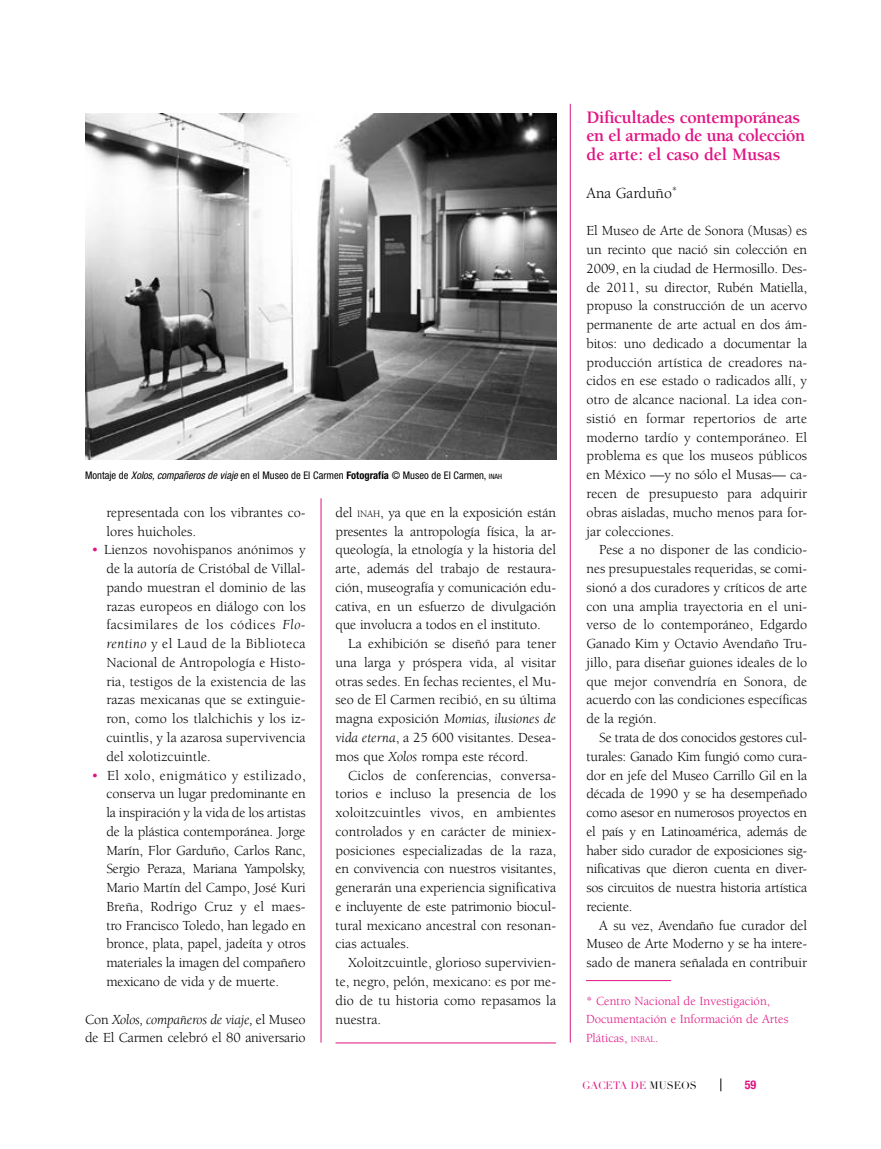
<style>
.page{position:relative;width:881px;height:1149px;background:#fff}
.page>*{position:absolute;margin:0;border:0;box-sizing:border-box;transform-origin:0 0}
.t1{font:700 18px/18.8px "Berkeley";letter-spacing:-.02em;color:#e11383}
.t2{font:15.75px "Berkeley";color:#000}
.t3{font:14.25px/18.8px "Berkeley";letter-spacing:-.005em;color:#000;text-align:justify}
.t4{font:12.75px/18.8px "Berkeley";color:#e11383}
.t5{font:700 condensed 12px "Helvetica Neue";color:#e11383}
.t6{font:condensed 10.5px "Helvetica Neue";color:#000}
.t7{font:10.5px "Didot LH";color:#e11383}
.s1{font-style:italic}
.s2{font-weight:700}
.s3{font-size:7.35px}
.s4{color:#e11383}
.s5{font-size:10.05px}
.s6{font-style:inherit}
.s7{font-size:8.85px}
.s8{color:#000}
</style>
<div class="page">
<svg style="left:720px;top:1078px;width:1px;height:12px"></svg>
<hr style="left:320px;top:498px;width:1px;height:544px;background:#e11383">
<hr style="left:569px;top:104px;width:1px;height:938px;background:#e11383">
<hr style="left:335px;top:1042px;width:221px;height:1px;background:#e11383">
<hr style="left:585px;top:979px;width:86px;height:1px;background:#e11383">
<img style="left:85px;top:114px;width:471px;height:345px">
<p class="t6" style="left:85px;top:468px;width:418px">Montaje de <span class="s1">Xolos, compañeros de viaje</span> en el Museo de El Carmen <span class="s2">Fotografía</span> © Museo de El Carmen, <span class="s3">inah</span></p>
<p class="t3" style="left:106px;top:503px;width:201px">representada con los vibrantes co&shy;lores huicholes.</p>
<p class="t3" style="left:106px;top:540px;width:201px;text-indent:-15px"><span class="s4">•</span> Lienzos novohispanos anónimos y de la autoría de Cristóbal de Villal&shy;pando muestran el dominio de las razas europeos en diálogo con los facsimilares de los códices <span class="s1">Flo&shy;rentino</span> y el Laud de la Biblioteca Nacional de Antropología e Histo&shy;ria, testigos de la existencia de las razas mexicanas que se extinguie&shy;ron, como los tlalchichis y los iz&shy;cuintlis, y la azarosa supervivencia del xolotizcuintle.</p>
<p class="t3" style="left:106px;top:765px;width:201px;text-indent:-15px"><span class="s4">•</span> El xolo, enigmático y estilizado, conserva un lugar predominante en la inspiración y la vida de los artistas de la plástica contemporánea. Jorge Marín, Flor Garduño, Carlos Ranc, Sergio Peraza, Mariana Yampolsky, Mario Martín del Campo, José Kuri Breña, Rodrigo Cruz y el maes&shy;tro Francisco Toledo, han legado en bronce, plata, papel, jadeíta y otros materiales la imagen del compañero mexicano de vida y de muerte.</p>
<p class="t3" style="left:85px;top:1009px;width:222px">Con <span class="s1">Xolos, compañeros de viaje,</span> el Museo de El Carmen celebró el 80 aniversario</p>
<p class="t3" style="left:335px;top:503px;width:222px">del <span class="s5">inAh</span><span class="s6">,</span> ya que en la exposición están presentes la antropología física, la ar&shy;queología, la etnología y la historia del arte, además del trabajo de restaura&shy;ción, museografía y comunicación edu&shy;cativa, en un esfuerzo de divulgación que involucra a todos en el instituto.</p>
<p class="t3" style="left:335px;top:634px;width:222px;text-indent:13px">La exhibición se diseñó para tener una larga y próspera vida, al visitar otras sedes. En fechas recientes, el Mu&shy;seo de El Carmen recibió, en su última magna exposición <span class="s1">Momias, ilusiones de vida eterna</span>, a 25 600 visitantes. Desea&shy;mos que <span class="s1">Xolos</span> rompa este récord.</p>
<p class="t3" style="left:335px;top:765px;width:222px;text-indent:13px">Ciclos de conferencias, conversa&shy;torios e incluso la presencia de los xoloitzcuintles vivos, en ambientes controlados y en carácter de miniex&shy;posiciones especializadas de la raza, en convivencia con nuestros visitantes, generarán una experiencia significativa e incluyente de este patrimonio biocul&shy;tural mexicano ancestral con resonan&shy;cias actuales.</p>
<p class="t3" style="left:335px;top:953px;width:222px;text-indent:13px">Xoloitzcuintle, glorioso supervivien&shy;te, negro, pelón, mexicano: es por me&shy;dio de tu historia como repasamos la nuestra.</p>
<p class="t1" style="left:586px;top:108px;width:220px">Dificultades contemporáneas en el armado de una colección de arte: el caso del Musas</p>
<p class="t2" style="left:586px;top:184px;width:92px">Ana Garduño<sup>*</sup></p>
<p class="t3" style="left:586px;top:222px;width:222px">El Museo de Arte de Sonora (Musas) es un recinto que nació sin colección en 2009, en la ciudad de Hermosillo. Des&shy;de 2011, su director, Rubén Matiella, propuso la construcción de un acervo permanente de arte actual en dos ám&shy;bitos: uno dedicado a documentar la producción artística de creadores na&shy;cidos en ese estado o radicados allí, y otro de alcance nacional. La idea con&shy;sistió en formar repertorios de arte moderno tardío y contemporáneo. El problema es que los museos públicos en México —y no sólo el Musas— ca&shy;recen de presupuesto para adquirir obras aisladas, mucho menos para for&shy;jar colecciones.</p>
<p class="t3" style="left:586px;top:540px;width:222px;text-indent:13px">Pese a no disponer de las condicio&shy;nes presupuestales requeridas, se comi&shy;sionó a dos curadores y críticos de arte con una amplia trayectoria en el uni&shy;verso de lo contemporáneo, Edgardo Ganado Kim y Octavio Avendaño Tru&shy;jillo, para diseñar guiones ideales de lo que mejor convendría en Sonora, de acuerdo con las condiciones específicas de la región.</p>
<p class="t3" style="left:586px;top:728px;width:222px;text-indent:13px">Se trata de dos conocidos gestores cul&shy;turales: Ganado Kim fungió como cura&shy;dor en jefe del Museo Carrillo Gil en la década de 1990 y se ha desempeñado como asesor en numerosos proyectos en el país y en Latinoamérica, además de haber sido curador de exposiciones sig&shy;nificativas que dieron cuenta en diver&shy;sos circuitos de nuestra historia artística reciente.</p>
<p class="t3" style="left:586px;top:915px;width:222px;text-indent:13px">A su vez, Avendaño fue curador del Museo de Arte Moderno y se ha intere&shy;sado de manera señalada en contribuir</p>
<p class="t4" style="left:585px;top:991px;width:204px">* Centro Nacional de Investigación,<br>Documentación e Información de Artes<br>Pláticas, <span class="s7">inbAl</span><span class="s6">.</span></p>
<p class="t7" style="left:582px;top:1078px;width:116px">GACETA DE <span class="s8">MUSEOS</span></p>
<p class="t5" style="left:744px;top:1077px;width:13px">59</p>
</div>
